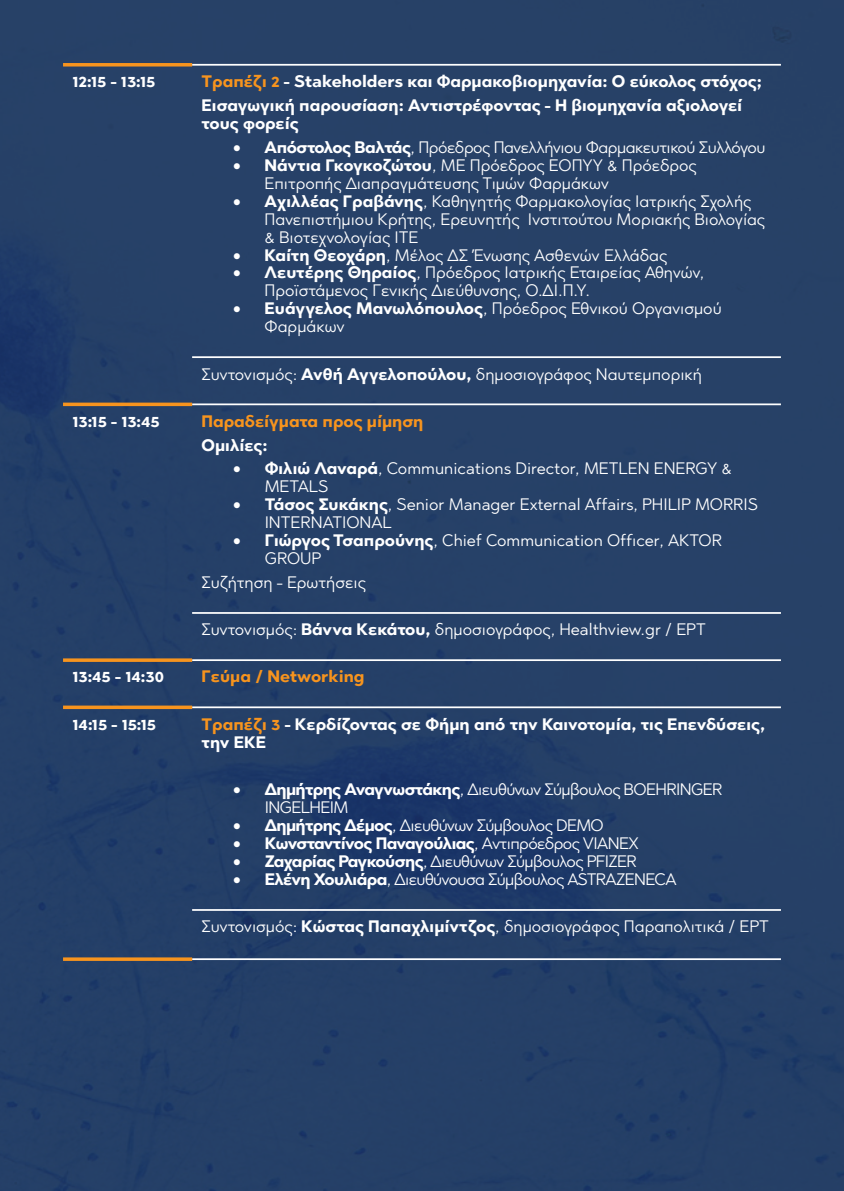
<style>
.page{position:relative;width:844px;height:1191px;background:#fff}
.page>*{position:absolute;margin:0;border:0;box-sizing:border-box;transform-origin:0 0}
.t1{font:16.62px/18px "Abrade";color:#fff}
.t2{font:700 16.62px/24px "Abrade";color:#fff}
.t3{font:16.62px/18px "Abrade";letter-spacing:-.035em;color:#fff}
.t4{font:16.62px "Abrade";letter-spacing:-.025em;color:#fff}
.t5{font:700 16.62px "Abrade";letter-spacing:-.035em;color:#fff}
.t6{font:700 16.62px "Abrade";color:#f7941e}
.s1{color:#f7941e}
.s2{font-weight:700}
.s3{font-weight:400}
</style>
<div class="page">
<div style="left:0;top:0;width:843px;height:1191px;background:#264067"></div>
<hr style="left:192px;top:64px;width:588px;height:2px;background:#fff">
<hr style="left:192px;top:356px;width:588px;height:2px;background:#fff">
<hr style="left:192px;top:403px;width:588px;height:2px;background:#fff">
<hr style="left:192px;top:612px;width:588px;height:2px;background:#fff">
<hr style="left:192px;top:659px;width:588px;height:2px;background:#fff">
<hr style="left:192px;top:706px;width:588px;height:2px;background:#fff">
<hr style="left:192px;top:909px;width:588px;height:2px;background:#fff">
<hr style="left:192px;top:958px;width:588px;height:2px;background:#fff">
<svg style="left:63px;top:63px;width:129px;height:4px"></svg>
<svg style="left:63px;top:402px;width:129px;height:4px"></svg>
<svg style="left:63px;top:658px;width:129px;height:4px"></svg>
<svg style="left:63px;top:705px;width:129px;height:4px"></svg>
<svg style="left:63px;top:957px;width:129px;height:4px"></svg>
<p class="t2" style="left:72px;top:69px;width:84px">12:15 - 13:15</p>
<p class="t2" style="left:201px;top:69px;width:561px"><span class="s1">Τραπέζι 2</span> - Stakeholders και Φαρμακοβιομηχανία: Ο εύκολος στόχος;<br>Εισαγωγική παρουσίαση: Αντιστρέφοντας - Η βιομηχανία αξιολογεί</p>
<p class="t2" style="left:201px;top:111px;width:99px">τους φορείς</p>
<p class="t4" style="left:233px;top:136px;width:534px">• <span class="s2">Απόστολος Βαλτάς</span>, Πρόεδρος Πανελλήνιου Φαρμακευτικού Συλλόγου</p>
<p class="t1" style="left:264px;top:156px;width:433px;text-indent:-32px">• <span class="s2">Νάντια Γκογκοζώτου</span>, ΜΕ Πρόεδρος ΕΟΠYΥ &amp; Πρόεδρος<br>Επιτροπής Διαπραγμάτευσης Τιμών Φαρμάκων</p>
<p class="t1" style="left:264px;top:191px;width:502px;text-indent:-32px">• <span class="s2">Αχιλλέας Γραβάνης</span>, Καθηγητής Φαρμακολογίας Ιατρικής Σχολής<br>Πανεπιστήμιου Κρήτης, Ερευνητής Ινστιτούτου Μοριακής Βιολογίας &amp; Βιοτεχνολογίας ΙΤΕ</p>
<p class="t1" style="left:233px;top:245px;width:435px">• <span class="s2">Καίτη Θεοχάρη</span>, Μέλος ΔΣ Ένωσης Ασθενών Ελλάδας</p>
<p class="t1" style="left:264px;top:263px;width:441px;text-indent:-32px">• <span class="s2">Λευτέρης Θηραίος</span>, Πρόεδρος Ιατρικής Εταιρείας Αθηνών,<br>Προϊστάμενος Γενικής Διεύθυνσης, Ο.ΔΙ.Π.Υ.</p>
<p class="t1" style="left:264px;top:299px;width:458px;text-indent:-32px">• <span class="s2">Ευάγγελος Μανωλόπουλος</span>, Πρόεδρος Εθνικού Οργανισμού<br>Φαρμάκων</p>
<p class="t1" style="left:201px;top:364px;width:502px">Συντονισμός: <span class="s2">Ανθή Αγγελοπούλου,</span> δημοσιογράφος Ναυτεμπορική</p>
<p class="t2" style="left:72px;top:409px;width:89px">13:15 - 13:45</p>
<p class="t6" style="left:201px;top:410px;width:223px">Παραδείγματα προς μίμηση</p>
<p class="t2" style="left:201px;top:432px;width:67px">Ομιλίες:</p>
<p class="t1" style="left:264px;top:459px;width:468px;text-indent:-32px">• <span class="s2">Φιλιώ Λαναρά</span>, Communications Director, METLEN ENERGY &amp;<br>METALS</p>
<p class="t1" style="left:264px;top:495px;width:494px;text-indent:-32px">• <span class="s2">Τάσος Συκάκης</span>, Senior Manager External Affairs, PHILIP MORRIS<br>INTERNATIONAL</p>
<p class="t1" style="left:264px;top:531px;width:458px;text-indent:-32px">• <span class="s2">Γιώργος Τσαπρούνης</span>, Chief Communication Officer, AKTOR<br>GROUP</p>
<p class="t1" style="left:201px;top:573px;width:166px">Συζήτηση - Ερωτήσεις</p>
<p class="t1" style="left:201px;top:620px;width:505px">Συντονισμός: <span class="s2">Βάννα Κεκάτου,</span> δημοσιογράφος, Healthview.gr / ΕΡΤ</p>
<p class="t2" style="left:72px;top:664px;width:93px">13:45 - 14:30</p>
<p class="t6" style="left:201px;top:665px;width:164px">Γεύμα / Networking</p>
<p class="t2" style="left:72px;top:711px;width:85px">14:15 - 15:15</p>
<p class="t2" style="left:201px;top:714px;width:565px;line-height:18px"><span class="s1">Τραπέζι 3</span> - Κερδίζοντας σε Φήμη από την Καινοτομία, τις Επενδύσεις, την ΕΚΕ</p>
<p class="t3" style="left:264px;top:780px;width:459px;text-indent:-32px">• <span class="s2">Δημήτρης Αναγνωστάκης</span>, Διευθύνων Σύμβουλος ΒOEHRINGER<br>INGELHEIM</p>
<p class="t3" style="left:233px;top:816px;width:372px">• <span class="s2">Δημήτρης Δέμος</span>, Διευθύνων Σύμβουλος DEMO</p>
<p class="t5" style="left:233px;top:832px;width:407px">• Κωνσταντίνος Παναγούλιας<span class="s3">, Αντιπρόεδρος VIANEX</span></p>
<p class="t3" style="left:233px;top:852px;width:405px">• <span class="s2">Ζαχαρίας Ραγκούσης</span>, Διευθύνων Σύμβουλος PFIZER</p>
<p class="t3" style="left:233px;top:870px;width:444px">• <span class="s2">Ελένη Χουλιάρα</span>, Διευθύνουσα Σύμβουλος ASTRAZENECA</p>
<p class="t1" style="left:201px;top:917px;width:568px">Συντονισμός: <span class="s2">Κώστας Παπαχλιμίντζος</span>, δημοσιογράφος Παραπολιτικά / ΕΡΤ</p>
</div>
